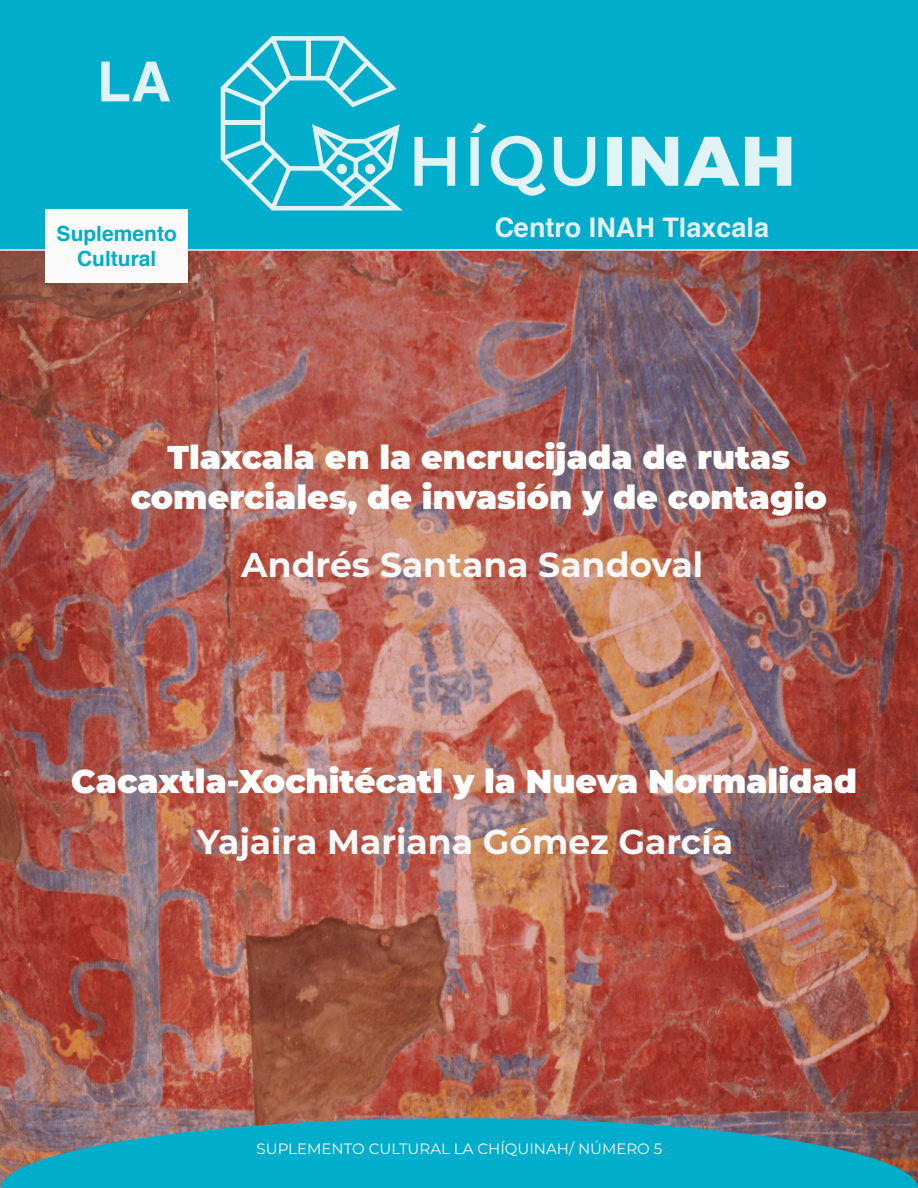
<style>
.page{position:relative;width:918px;height:1188px;background:#fff}
.page>*{position:absolute;margin:0;border:0;box-sizing:border-box;transform-origin:0 0}
.t1{font:700 55.2px "Helvetica";color:#fbfbfc}
.t2{font:700 34.5px "Montserrat";color:#f6f7f8}
.t3{font:900 33px/39.6px "Montserrat";color:#fff;text-align:center}
.t4{font:700 27px "Helvetica";color:#fbfbfc}
.t5{font:700 21px "Helvetica";color:#00adcb}
.t6{font:15px "Montserrat";color:#fbfbfa}
</style>
<div class="page">
<img style="left:0;top:249px;width:918px;height:869px">
<svg style="left:0;top:1118px;width:918px;height:70px;background:#1f9db5"></svg>
<div style="left:0;top:0;width:918px;height:249px;background:#00adcb"></div>
<svg style="left:414px;top:137px;width:41px;height:49px"></svg>
<svg style="left:471px;top:123px;width:75px;height:73px"></svg>
<svg style="left:554px;top:137px;width:41px;height:49px"></svg>
<div style="left:607px;top:137px;width:15px;height:49px;background:#e1f3f7"></div>
<svg style="left:632px;top:137px;width:46px;height:49px"></svg>
<svg style="left:684px;top:137px;width:107px;height:49px"></svg>
<svg style="left:221px;top:36px;width:182px;height:175px"></svg>
<div style="left:45px;top:210px;width:143px;height:73px;background:#fbfbfc"></div>
<h1 class="t1" style="left:97px;top:37px;width:75px">LA</h1>
<p class="t5" style="left:57px;top:217px;width:122px">Suplemento</p>
<p class="t4" style="left:494px;top:206px;width:276px">Centro INAH Tlaxcala</p>
<p class="t5" style="left:77px;top:242px;width:81px">Cultural</p>
<p class="t3" style="left:131px;top:436px;width:698px">Tlaxcala en la encrucijada de rutas comerciales, de invasión y de contagio</p>
<p class="t2" style="left:241px;top:540px;width:464px">Andrés Santana Sandoval</p>
<p class="t3" style="left:71px;top:759px;width:787px">Cacaxtla-Xochitécatl y la Nueva Normalidad</p>
<p class="t2" style="left:197px;top:817px;width:538px">Yajaira Mariana Gómez García</p>
<p class="t6" style="left:257px;top:1139px;width:407px">SUPLEMENTO CULTURAL LA CHÍQUINAH/ NÚMERO 5</p>
</div>
